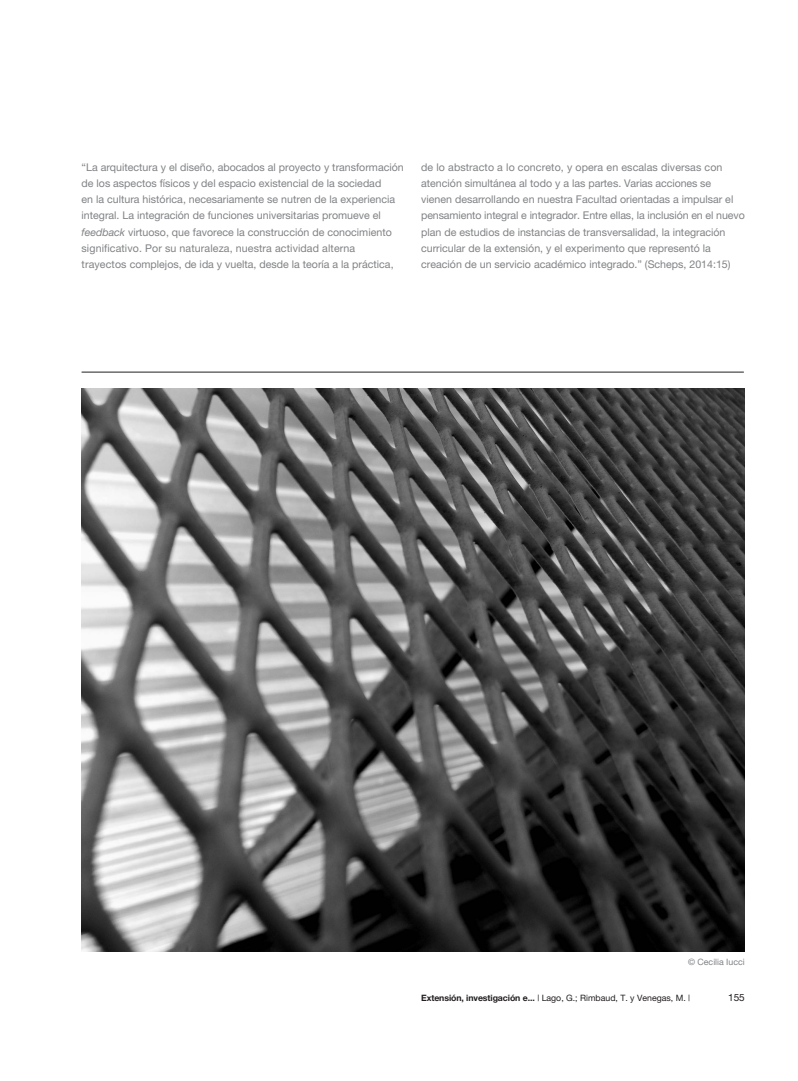
<style>
.page{position:relative;width:798px;height:1081px;background:#fff}
.page>*{position:absolute;margin:0;border:0;box-sizing:border-box;transform-origin:0 0}
.Cuerpo__E{font:10.62px/16.2px "Helvetica Neue";color:#808285}
.t1{font:10px "Helvetica Neue";color:#231f20}
.t2{font:8.75px "Helvetica Neue";color:#231f20}
.Notas__E{font:8.75px "Helvetica Neue";color:#808285}
.s1{font-style:italic}
.s2{font-weight:700}
</style>
<div class="page">
<hr style="left:81px;top:372px;width:662px;height:1px;background:#231f20">
<img style="left:81px;top:388px;width:663px;height:563px">
<p class="Cuerpo__E" style="left:81px;top:159px;width:323px">“La arquitectura y el diseño, abocados al proyecto y transformación de los aspectos físicos y del espacio existencial de la sociedad<br>en la cultura histórica, necesariamente se nutren de la experiencia integral. La integración de funciones universitarias promueve el <span class="s1">feedback</span> virtuoso, que favorece la construcción de conocimiento significativo. Por su naturaleza, nuestra actividad alterna<br>trayectos complejos, de ida y vuelta, desde la teoría a la práctica,</p>
<p class="Cuerpo__E" style="left:421px;top:159px;width:325px">de lo abstracto a lo concreto, y opera en escalas diversas con atención simultánea al todo y a las partes. Varias acciones se<br>vienen desarrollando en nuestra Facultad orientadas a impulsar el pensamiento integral e integrador. Entre ellas, la inclusión en el nuevo plan de estudios de instancias de transversalidad, la integración curricular de la extensión, y el experimento que representó la creación de un servicio académico integrado.” (Scheps, 2014:15)</p>
<p class="Notas__E" style="left:688px;top:957px;width:58px">© Cecilia Iucci</p>
<p class="t2" style="left:421px;top:992px;width:270px"><span class="s2">Extensión, investigación e...</span> | Lago, G.; Rimbaud, T. y Venegas, M. |</p>
<p class="t1" style="left:727px;top:991px;width:18px">155</p>
</div>
